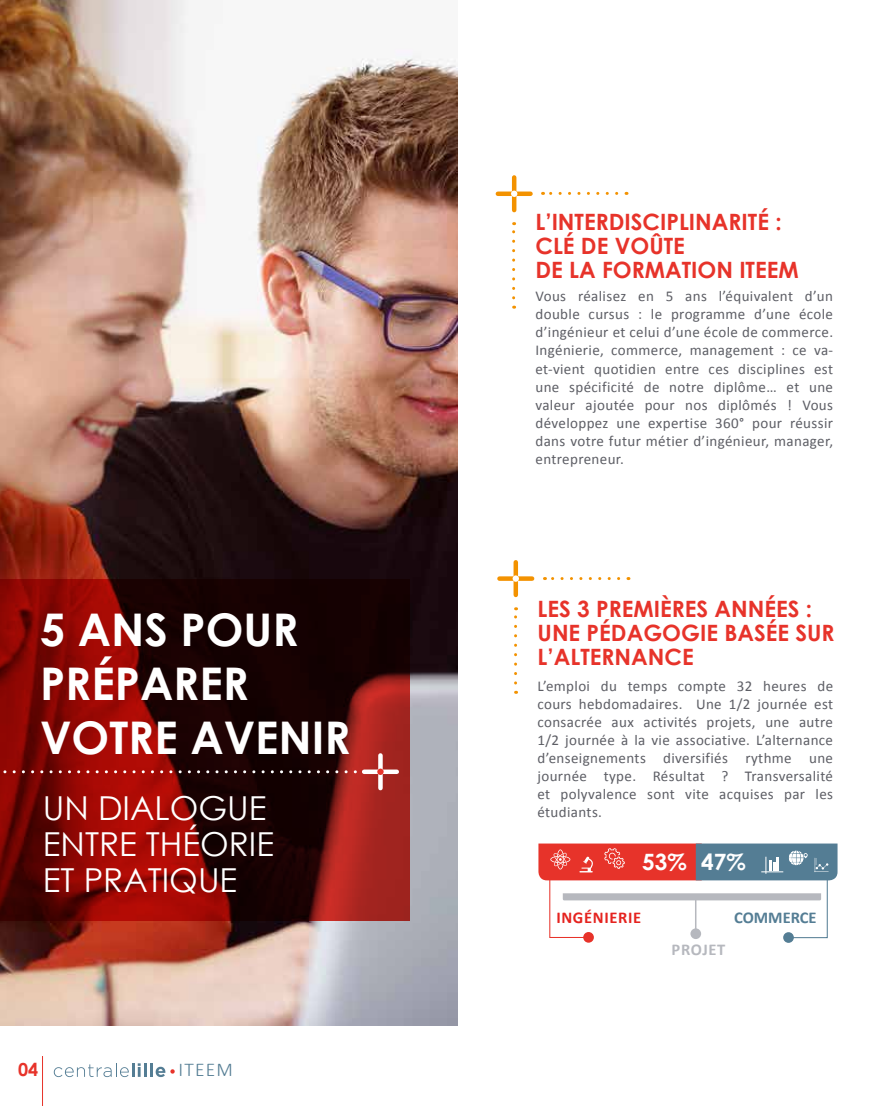
<style>
.page{position:relative;width:893px;height:1106px;background:#fff}
.page>*{position:absolute;margin:0;border:0;box-sizing:border-box;transform-origin:0 0}
.t1{font:700 45px/54px "Century Gothic";color:#fff}
.t2{font:33px/36px "Century Gothic";color:#fff}
.t3{font:700 22.5px/24px "Century Gothic";color:#e7332a}
.t4{font:700 22.5px "Century Gothic";color:#fff}
.t5{font:300 19.5px "Calibri";letter-spacing:.06em;color:#547d94}
.t6{font:700 18px "Century Gothic";color:#e7332a}
.t7{font:700 16.5px "Calibri";letter-spacing:.04em;color:#e5231f}
.t8{font:700 16.5px "Calibri";color:#547d94}
.t9{font:700 16.5px "Calibri";letter-spacing:.04em;color:#b6b8be}
.t10{font:15px/18px "Calibri";letter-spacing:.025em;color:#5d5e65;text-align:justify}
</style>
<div class="page">
<hr style="left:42px;top:1056px;width:1px;height:50px;background:#e7332a">
<svg style="left:54px;top:1063px;width:121px;height:14px"></svg>
<img style="left:0;top:0;width:457px;height:1025px">
<svg style="left:0;top:579px;width:410px;height:342px"></svg>
<svg style="left:0;top:770px;width:364px;height:3px"></svg>
<div style="left:378px;top:755px;width:5px;height:33px;background:#fff"></div>
<div style="left:364px;top:769px;width:33px;height:5px;background:#fff"></div>
<svg style="left:377px;top:768px;width:7px;height:7px"></svg>
<div style="left:498px;top:191px;width:32px;height:5px;background:#f39200"></div>
<hr style="left:512px;top:177px;width:4px;height:33px;background:#f39200">
<svg style="left:511px;top:190px;width:6px;height:7px"></svg>
<div style="left:583px;top:932px;width:11px;height:10px;background:#e7332a;border-radius:50%"></div>
<div style="left:499px;top:576px;width:33px;height:5px;background:#f39200"></div>
<div style="left:513px;top:562px;width:5px;height:33px;background:#f39200"></div>
<svg style="left:513px;top:575px;width:6px;height:7px"></svg>
<svg style="left:512px;top:222px;width:3px;height:76px"></svg>
<svg style="left:542px;top:192px;width:75px;height:3px"></svg>
<svg style="left:514px;top:607px;width:3px;height:76px"></svg>
<svg style="left:544px;top:577px;width:75px;height:3px"></svg>
<div style="left:783px;top:932px;width:11px;height:10px;background:#547d94;border-radius:50%"></div>
<svg style="left:538px;top:843px;width:299px;height:95px"></svg>
<h1 class="t1" style="left:40px;top:601px;width:312px">5 ANS POUR<br>PRÉPARER<br>VOTRE AVENIR</h1>
<h2 class="t2" style="left:43px;top:789px;width:233px">UN DIALOGUE<br>ENTRE THÉORIE<br>ET PRATIQUE</h2>
<p class="t6" style="left:18px;top:1055px;width:22px">04</p>
<h3 class="t5" style="left:179px;top:1057px;width:56px">ITEEM</h3>
<h3 class="t3" style="left:535px;top:209px;width:265px">L’INTERDISCIPLINARITÉ :<br>CLÉ DE VOÛTE<br>DE LA FORMATION ITEEM</h3>
<p class="t10" style="left:535px;top:287px;width:299px">Vous réalisez en 5 ans l’équivalent d’un double cursus : le programme d’une école d’ingénieur et celui d’une école de commerce.<br>Ingénierie, commerce, management : ce va&shy;et-vient quotidien entre ces disciplines est une spécificité de notre diplôme… et une valeur ajoutée pour nos diplômés ! Vous développez une expertise 360° pour réussir dans votre futur métier d’ingénieur, manager, entrepreneur.</p>
<h3 class="t3" style="left:538px;top:595px;width:298px">LES 3 PREMIÈRES ANNÉES :<br>UNE PÉDAGOGIE BASÉE SUR<br>L’ALTERNANCE</h3>
<p class="t10" style="left:537px;top:676px;width:297px">L’emploi du temps compte 32 heures de cours hebdomadaires. Une 1/2 journée est consacrée aux activités projets, une autre 1/2 journée à la vie associative. L’alternance d’enseignements diversifiés rythme une journée type. Résultat ? Transversalité et polyvalence sont vite acquises par les étudiants.</p>
<h3 class="t4" style="left:642px;top:844px;width:105px">53% 47%</h3>
<p class="t7" style="left:556px;top:907px;width:86px">INGÉNIERIE</p>
<p class="t9" style="left:672px;top:939px;width:55px">PROJET</p>
<p class="t8" style="left:734px;top:907px;width:84px">COMMERCE</p>
</div>
